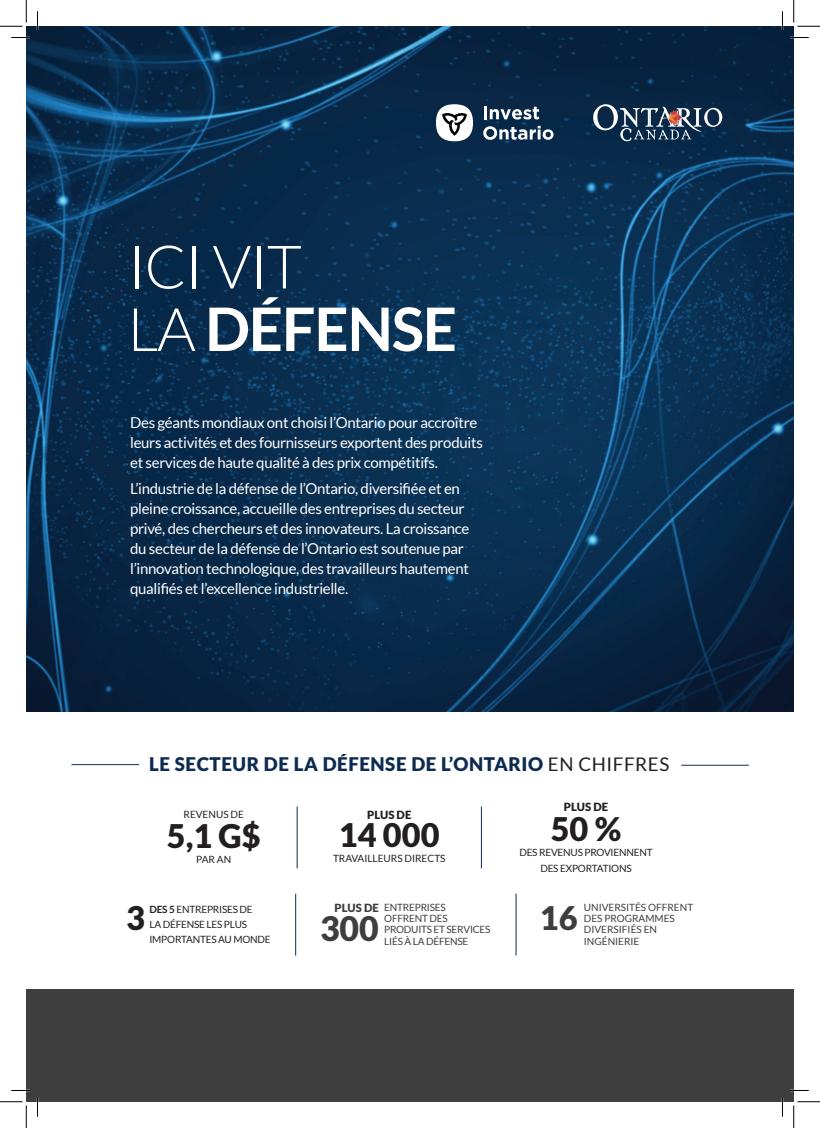
<style>
.page{position:relative;width:820px;height:1128px;background:#fff}
.page>*{position:absolute;margin:0;border:0;box-sizing:border-box;transform-origin:0 0}
.t1{font:300 60px/62.5px "Lato";letter-spacing:-.02em;color:#fff}
.t2{font:900 33.75px "Lato";color:#3e3e3f}
.t3{font:900 32.5px "Lato";color:#231f20}
.t4{font:900 32.5px "Lato";color:#3e3e3f}
.t5{font:900 18.75px "Lato";letter-spacing:.03em;color:#0d2b51}
.t6{font:15px/20px "Lato";letter-spacing:-.02em;color:#fff}
.t7{font:900 11.25px "Lato";color:#231f20}
.t8{font:900 11.25px "Lato";color:#3e3e3f}
.t9{font:10px/15px "Lato";letter-spacing:-.02em;color:#231f20;text-align:center}
.t10{font:10px/11.2px "Lato";color:#3e3e3f}
.t11{font:10px/11.2px "Lato";letter-spacing:-.02em;color:#3e3e3f}
.t12{font:10px "Lato";color:#231f20}
.s1{font-weight:700}
.s2{font-weight:400;color:#231f20}
</style>
<div class="page">
<img style="left:26px;top:26px;width:767px;height:685px">
<div style="left:26px;top:988px;width:767px;height:113px;background:#3e3e3f"></div>
<hr style="left:295px;top:893px;width:1px;height:62px;background:#0d2b51">
<hr style="left:515px;top:893px;width:1px;height:62px;background:#0d2b51">
<hr style="left:481px;top:806px;width:1px;height:62px;background:#0d2b51">
<hr style="left:297px;top:806px;width:1px;height:62px;background:#0d2b51">
<hr style="left:71px;top:764px;width:68px;height:1px;background:#0d2b51">
<hr style="left:681px;top:765px;width:67px;height:1px;background:#0d2b51">
<svg style="left:483px;top:106px;width:55px;height:13px"></svg>
<svg style="left:483px;top:126px;width:70px;height:14px"></svg>
<div style="left:435px;top:104px;width:38px;height:37px;background:#fff;border-radius:50%"></div>
<svg style="left:442px;top:113px;width:24px;height:23px"></svg>
<svg style="left:592px;top:104px;width:129px;height:37px;background:#40566e"></svg>
<svg style="left:11px;top:37px;width:19px;height:1px"></svg>
<svg style="left:789px;top:37px;width:19px;height:1px"></svg>
<svg style="left:11px;top:1089px;width:19px;height:2px"></svg>
<svg style="left:790px;top:1089px;width:18px;height:2px"></svg>
<svg style="left:37px;top:11px;width:1px;height:19px"></svg>
<svg style="left:37px;top:1098px;width:1px;height:18px"></svg>
<svg style="left:781px;top:12px;width:1px;height:18px"></svg>
<svg style="left:781px;top:1098px;width:1px;height:18px"></svg>
<svg style="left:0;top:0;width:27px;height:27px"></svg>
<svg style="left:0;top:1101px;width:27px;height:26px"></svg>
<svg style="left:793px;top:0;width:26px;height:27px"></svg>
<svg style="left:793px;top:1101px;width:26px;height:26px"></svg>
<h1 class="t1" style="left:128px;top:236px;width:331px">ICI VIT<br>LA <span class="s1">DÉFENSE</span></h1>
<p class="t6" style="left:130px;top:412px;width:354px">Des géants mondiaux ont choisi l’Ontario pour accroître leurs activités et des fournisseurs exportent des produits et services de haute qualité à des prix compétitifs.</p>
<p class="t6" style="left:130px;top:478px;width:340px">L’industrie de la défense de l’Ontario, diversifiée et en pleine croissance, accueille des entreprises du secteur privé, des chercheurs et des innovateurs. La croissance du secteur de la défense de l’Ontario est soutenue par l’innovation technologique, des travailleurs hautement qualifiés et l’excellence industrielle.</p>
<p class="t5" style="left:149px;top:753px;width:521px">LE SECTEUR DE LA DÉFENSE DE L’ONTARIO <span class="s2">EN CHIFFRES</span></p>
<p class="t12" style="left:183px;top:809px;width:62px">REVENUS DE</p>
<h3 class="t3" style="left:167px;top:817px;width:95px">5,1 G$</h3>
<p class="t9" style="left:196px;top:852px;width:36px">PAR AN</p>
<h3 class="t3" style="left:126px;top:898px;width:20px">3</h3>
<p class="t9" style="left:149px;top:902px;width:123px;text-align:left"><span class="s1">DES 5</span> ENTREPRISES DE<br>LA DÉFENSE LES PLUS<br>IMPORTANTES AU MONDE</p>
<p class="t7" style="left:367px;top:808px;width:46px">PLUS DE</p>
<h3 class="t3" style="left:339px;top:815px;width:102px">14 000</h3>
<p class="t12" style="left:333px;top:852px;width:114px">TRAVAILLEURS DIRECTS</p>
<p class="t7" style="left:563px;top:800px;width:46px">PLUS DE</p>
<h3 class="t3" style="left:550px;top:810px;width:72px">50 %</h3>
<p class="t9" style="left:519px;top:845px;width:135px">DES REVENUS PROVIENNENT<br>DES EXPORTATIONS</p>
<p class="t11" style="left:384px;top:901px;width:108px">ENTREPRISES<br>OFFRENT DES<br>PRODUITS ET SERVICES<br>LIÉS À LA DÉFENSE</p>
<h3 class="t4" style="left:539px;top:898px;width:39px">16</h3>
<p class="t10" style="left:583px;top:901px;width:111px">UNIVERSITÉS OFFRENT<br>DES PROGRAMMES<br>DIVERSIFIÉS EN<br>INGÉNIERIE</p>
<p class="t8" style="left:334px;top:901px;width:46px">PLUS DE</p>
<h2 class="t2" style="left:320px;top:908px;width:60px">300</h2>
</div>
